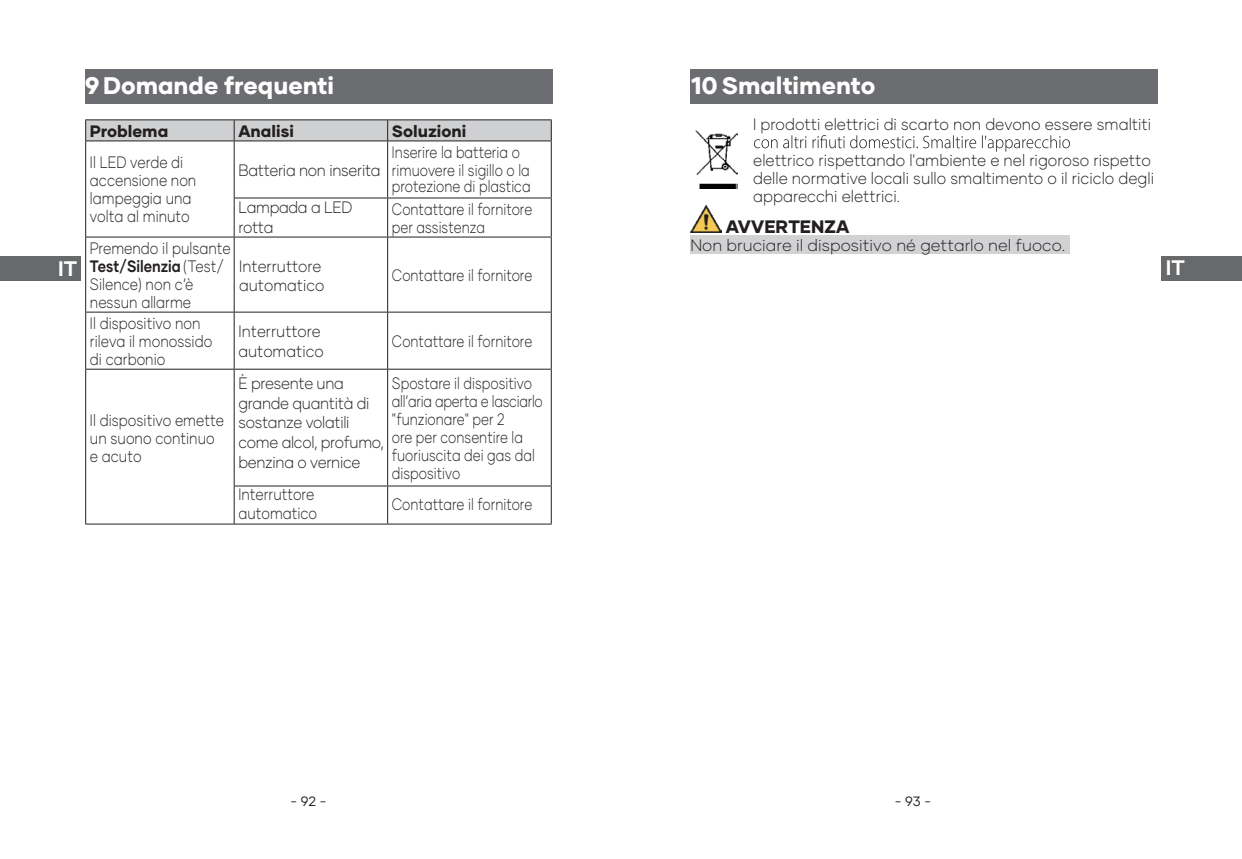
<style>
.page{position:relative;width:1242px;height:859px;background:#fff}
.page>*{position:absolute;margin:0;border:0;box-sizing:border-box;transform-origin:0 0}
.t1{font:800 24px "Gilmer";color:#fff}
.t2{font:700 21px "Gilmer";color:#fff}
.t3{font:800 18px "Gilmer";color:#231f20}
.t4{font:300 16.5px/18px "Gilmer";color:#231f20;scale:.81 1}
.t5{font:300 16.5px/18px "Gilmer";color:#231f20;scale:.85 1}
.t6{font:300 16.5px/36px "Gilmer";color:#231f20;scale:.94 1}
.t7{font:300 16.5px/19.8px "Gilmer";letter-spacing:-.02em;color:#231f20;scale:.92 1}
.t8{font:300 16.5px/19.8px "Gilmer";color:#231f20;scale:.92 1}
.t9{font:300 16.5px "Gilmer";color:#231f20}
.t10{font:800 16.5px "Gilmer";color:#231f20}
.t11{font:13.5px "Gilmer";color:#231f20}
.s1{font-weight:700}
</style>
<div class="page">
<div style="left:690px;top:69px;width:468px;height:34px;background:#6c6d70"></div>
<div style="left:690px;top:236px;width:380px;height:18px;background:#d1d2d4"></div>
<img style="left:695px;top:130px;width:42px;height:59px">
<svg style="left:754px;top:135px;width:316px;height:17px"></svg>
<img style="left:690px;top:205px;width:32px;height:28px">
<div style="left:85px;top:70px;width:468px;height:34px;background:#6c6d70"></div>
<hr style="left:85px;top:119px;width:149px;height:1px;background:#231f20">
<hr style="left:234px;top:119px;width:154px;height:1px;background:#231f20">
<hr style="left:388px;top:119px;width:163px;height:1px;background:#231f20">
<div style="left:85px;top:120px;width:467px;height:21px;background:#cfd0d1"></div>
<hr style="left:85px;top:140px;width:149px;height:1px;background:#231f20">
<hr style="left:85px;top:141px;width:1px;height:57px;background:#231f20">
<hr style="left:234px;top:140px;width:154px;height:1px;background:#231f20">
<hr style="left:234px;top:141px;width:1px;height:57px;background:#231f20">
<hr style="left:388px;top:140px;width:163px;height:1px;background:#231f20">
<hr style="left:387px;top:141px;width:1px;height:57px;background:#231f20">
<hr style="left:551px;top:141px;width:1px;height:57px;background:#231f20">
<hr style="left:85px;top:198px;width:1px;height:39px;background:#231f20">
<hr style="left:234px;top:197px;width:154px;height:1px;background:#231f20">
<hr style="left:234px;top:198px;width:1px;height:39px;background:#231f20">
<hr style="left:388px;top:197px;width:163px;height:1px;background:#231f20">
<hr style="left:387px;top:198px;width:1px;height:39px;background:#231f20">
<hr style="left:551px;top:198px;width:1px;height:39px;background:#231f20">
<hr style="left:85px;top:237px;width:149px;height:1px;background:#231f20">
<hr style="left:85px;top:237px;width:1px;height:75px;background:#231f20">
<hr style="left:234px;top:237px;width:154px;height:1px;background:#231f20">
<hr style="left:234px;top:237px;width:1px;height:75px;background:#231f20">
<hr style="left:388px;top:237px;width:163px;height:1px;background:#231f20">
<hr style="left:387px;top:237px;width:1px;height:75px;background:#231f20">
<hr style="left:551px;top:237px;width:1px;height:75px;background:#231f20">
<hr style="left:85px;top:312px;width:149px;height:1px;background:#231f20">
<hr style="left:85px;top:312px;width:1px;height:57px;background:#231f20">
<hr style="left:234px;top:312px;width:154px;height:1px;background:#231f20">
<hr style="left:234px;top:312px;width:1px;height:57px;background:#231f20">
<hr style="left:388px;top:312px;width:163px;height:1px;background:#231f20">
<hr style="left:387px;top:312px;width:1px;height:57px;background:#231f20">
<hr style="left:551px;top:312px;width:1px;height:57px;background:#231f20">
<hr style="left:85px;top:369px;width:149px;height:1px;background:#231f20">
<hr style="left:85px;top:370px;width:1px;height:116px;background:#231f20">
<hr style="left:234px;top:369px;width:154px;height:1px;background:#231f20">
<hr style="left:234px;top:370px;width:1px;height:116px;background:#231f20">
<hr style="left:388px;top:369px;width:163px;height:1px;background:#231f20">
<hr style="left:387px;top:370px;width:1px;height:116px;background:#231f20">
<hr style="left:551px;top:370px;width:1px;height:116px;background:#231f20">
<hr style="left:85px;top:486px;width:1px;height:38px;background:#231f20">
<hr style="left:234px;top:485px;width:154px;height:1px;background:#231f20">
<hr style="left:234px;top:486px;width:1px;height:38px;background:#231f20">
<hr style="left:388px;top:485px;width:163px;height:1px;background:#231f20">
<hr style="left:387px;top:486px;width:1px;height:38px;background:#231f20">
<hr style="left:551px;top:486px;width:1px;height:38px;background:#231f20">
<hr style="left:85px;top:524px;width:149px;height:1px;background:#231f20">
<hr style="left:234px;top:524px;width:154px;height:1px;background:#231f20">
<hr style="left:388px;top:524px;width:163px;height:1px;background:#231f20">
<div style="left:0;top:257px;width:81px;height:24px;background:#67696b"></div>
<div style="left:1161px;top:256px;width:81px;height:24px;background:#67696b"></div>
<h1 class="t1" style="left:691px;top:70px;width:186px">10 Smaltimento</h1>
<p class="t6" style="left:753px;top:106px;width:425px">I prodotti elettrici di scarto non devono essere smaltiti elettrico rispettando l'ambiente e nel rigoroso rispetto</p>
<p class="t6" style="left:753px;top:169px;width:428px;line-height:18px">delle normative locali sullo smaltimento o il riciclo degli apparecchi elettrici.</p>
<p class="t3" style="left:726px;top:215px;width:125px">AVVERTENZA</p>
<p class="t9" style="left:690px;top:235px;width:376px">Non bruciare il dispositivo né gettarlo nel fuoco.</p>
<h1 class="t1" style="left:85px;top:70px;width:250px">9 Domande frequenti</h1>
<p class="t10" style="left:90px;top:120px;width:80px">Problema</p>
<p class="t10" style="left:238px;top:120px;width:57px">Analisi</p>
<p class="t10" style="left:392px;top:120px;width:76px">Soluzioni</p>
<p class="t5" style="left:90px;top:153px;width:127px">Il LED verde di accensione non lampeggia una volta al minuto</p>
<p class="t7" style="left:238px;top:160px;width:156px">Batteria non inserita</p>
<p class="t4" style="left:392px;top:143px;width:173px">Inserire la batteria o rimuovere il sigillo o la protezione di plastica</p>
<p class="t7" style="left:238px;top:197px;width:126px">Lampada a LED rotta</p>
<p class="t4" style="left:392px;top:200px;width:175px">Contattare il fornitore per assistenza</p>
<p class="t5" style="left:90px;top:239px;width:167px">Premendo il pulsante<br><span class="s1">Test/Silenzia</span>(Test/<br>Silence) non c’è nessun allarme</p>
<p class="t8" style="left:239px;top:256px;width:94px">Interruttore automatico</p>
<p class="t4" style="left:392px;top:266px;width:175px">Contattare il fornitore</p>
<p class="t2" style="left:58px;top:255px;width:21px">IT</p>
<p class="t2" style="left:1165px;top:255px;width:21px">IT</p>
<p class="t5" style="left:90px;top:314px;width:145px">Il dispositivo non rileva il monossido di carbonio</p>
<p class="t8" style="left:238px;top:321px;width:94px">Interruttore automatico</p>
<p class="t4" style="left:392px;top:332px;width:175px">Contattare il fornitore</p>
<p class="t5" style="left:90px;top:411px;width:159px">Il dispositivo emette un suono continuo e acuto</p>
<p class="t7" style="left:238px;top:373px;width:160px">È presente una grande quantità di sostanze volatili come alcol, profumo, benzina o vernice</p>
<p class="t4" style="left:392px;top:374px;width:188px">Spostare il dispositivo all’aria aperta e lasciarlo "funzionare" per 2<br>ore per consentire la fuoriuscita dei gas dal dispositivo</p>
<p class="t5" style="left:238px;top:484px;width:94px;line-height:19.8px">Interruttore automatico</p>
<p class="t4" style="left:392px;top:495px;width:175px">Contattare il fornitore</p>
<p class="t11" style="left:290px;top:793px;width:37px">- 92 -</p>
<p class="t11" style="left:895px;top:793px;width:38px">- 93 -</p>
</div>
